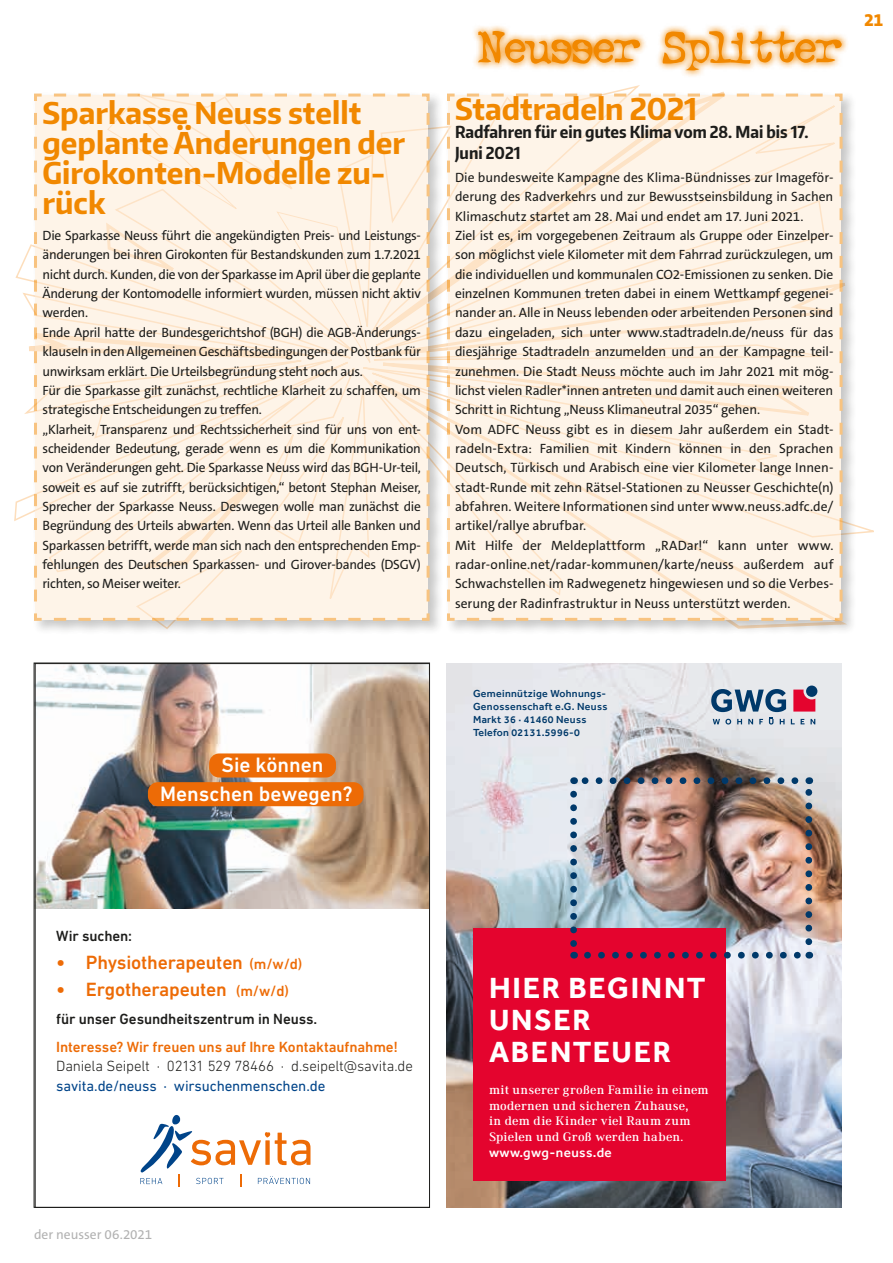
<style>
.page{position:relative;width:893px;height:1263px;background:#fff}
.page>*{position:absolute;margin:0;border:0;box-sizing:border-box;transform-origin:0 0}
.t1{font:51px "Typewriter Oldstyle";letter-spacing:-.01em;color:#f18800}
.t2{font:700 30px/30px "Encode Sans Narrow";color:#f18800}
.t3{font:700 30px/32px "Effra";letter-spacing:.06em;color:#fff}
.t4{font:500 21.3px/28.7px "DIN Next LT Pro";color:#fff}
.t5{font:500 19.5px "DIN Next LT Pro";letter-spacing:-.01em;color:#ed6b06}
.t6{font:800 18px "The Sans C5";color:#f18800}
.t7{font:700 16.5px/21px "Encode Sans Condensed";color:#1d1d1b}
.t8{font:300 15px "DIN Next LT Pro";letter-spacing:-.01em;color:#1d1d1b}
.t9{font:500 15px "DIN Next LT Pro";letter-spacing:-.005em;color:#ed6b06}
.t10{font:500 15px "DIN Next LT Pro";letter-spacing:-.005em;color:#1d1d1b}
.t11{font:15px "DIN Next LT Pro";letter-spacing:-.01em;color:#004489}
.t12{font:13.5px/19.4px "The Sans C5";letter-spacing:-.015em;color:#1d1d1b}
.t13{font:13.5px "The Sans C5";color:#b2b2b2}
.t14{font:500 13.5px "Effra";letter-spacing:.03em;color:#fff}
.t15{font:500 12.75px/15.9px "Ethos";letter-spacing:.01em;color:#fff}
.t16{font:500 10.5px/13.4px "Effra";letter-spacing:.03em;color:#00396a}
.s1{font-weight:700}
.s2{font-size:15px}
</style>
<div class="page">
<svg style="left:14px;top:93px;width:851px;height:537px;background:#fbf1e5"></svg>
<svg style="left:445px;top:92px;width:399px;height:530px;background:#fdf1e3"></svg>
<svg style="left:474px;top:25px;width:374px;height:52px"></svg>
<svg style="left:140px;top:1115px;width:170px;height:72px"></svg>
<img style="left:37px;top:665px;width:391px;height:243px">
<div style="left:209px;top:753px;width:127px;height:24px;background:#ed6b06;border-radius:10px"></div>
<div style="left:148px;top:782px;width:215px;height:24px;background:#ed6b06;border-radius:10px"></div>
<img style="left:446px;top:663px;width:396px;height:544px">
<div style="left:473px;top:928px;width:253px;height:253px;background:#e4042e"></div>
<svg style="left:587px;top:952px;width:215px;height:6px"></svg>
<svg style="left:570px;top:794px;width:7px;height:164px"></svg>
<svg style="left:805px;top:777px;width:7px;height:165px"></svg>
<svg style="left:574px;top:777px;width:221px;height:7px;background:#656d7a"></svg>
<svg style="left:711px;top:689px;width:104px;height:35px;background:#a29cb1"></svg>
<div style="left:806px;top:685px;width:11px;height:12px;background:#00396a;border-radius:50%"></div>
<h2 class="t2" style="left:43px;top:97px;width:364px">Sparkasse Neuss stellt geplante Änderungen der<br>Girokonten-Modelle zu&shy;rück</h2>
<p class="t12" style="left:43px;top:226px;width:380px">Die Sparkasse Neuss führt die angekündigten Preis- und Leistungs&shy;änderungen bei ihren Girokonten für Bestandskunden zum 1.7.2021 nicht durch. Kunden, die von der Sparkasse im April über die geplante Änderung der Kontomodelle informiert wurden, müssen nicht aktiv werden.<br>Ende April hatte der Bundesgerichtshof (BGH) die AGB-Änderungs&shy;klauseln in den Allgemeinen Geschäftsbedingungen der Postbank für unwirksam erklärt. Die Urteilsbegründung steht noch aus.<br>Für die Sparkasse gilt zunächst, rechtliche Klarheit zu schaffen, um strategische Entscheidungen zu treffen.<br>„Klarheit, Transparenz und Rechtssicherheit sind für uns von ent&shy;scheidender Bedeutung, gerade wenn es um die Kommunikation von Veränderungen geht. Die Sparkasse Neuss wird das BGH-Ur-teil, soweit es auf sie zutrifft, berücksichtigen,“ betont Stephan Meiser, Sprecher der Sparkasse Neuss. Deswegen wolle man zunächst die Begründung des Urteils abwarten. Wenn das Urteil alle Banken und Sparkassen betrifft, werde man sich nach den entsprechenden Emp&shy;fehlungen des Deutschen Sparkassen- und Girover-bandes (DSGV) richten, so Meiser weiter.</p>
<h3 class="t4" style="left:160px;top:750px;width:194px;text-indent:61px">Sie können<br>Menschen bewegen?</h3>
<h1 class="t1" style="left:478px;top:18px;width:366px">Neusser Splitter</h1>
<h2 class="t2" style="left:455px;top:93px;width:244px">Stadtradeln 2021</h2>
<p class="t7" style="left:455px;top:121px;width:355px">Radfahren für ein gutes Klima vom 28. Mai bis 17.<br>Juni 2021</p>
<p class="t12" style="left:455px;top:168px;width:380px">Die bundesweite Kampagne des Klima-Bündnisses zur Imageför&shy;derung des Radverkehrs und zur Bewusstseinsbildung in Sachen Klimaschutz startet am 28. Mai und endet am 17. Juni 2021.<br>Ziel ist es, im vorgegebenen Zeitraum als Gruppe oder Einzelper&shy;son möglichst viele Kilometer mit dem Fahrrad zurückzulegen, um die individuellen und kommunalen CO2-Emissionen zu senken. Die einzelnen Kommunen treten dabei in einem Wettkampf gegenei&shy;nander an. Alle in Neuss lebenden oder arbeitenden Personen sind dazu eingeladen, sich unter www.stadtradeln.de/neuss für das diesjährige Stadtradeln anzumelden und an der Kampagne teil&shy;zunehmen. Die Stadt Neuss möchte auch im Jahr 2021 mit mög&shy;lichst vielen Radler*innen antreten und damit auch einen weiteren Schritt in Richtung „Neuss Klimaneutral 2035“ gehen.<br>Vom ADFC Neuss gibt es in diesem Jahr außerdem ein Stadt&shy;radeln-Extra: Familien mit Kindern können in den Sprachen Deutsch, Türkisch und Arabisch eine vier Kilometer lange Innen&shy;stadt-Runde mit zehn Rätsel-Stationen zu Neusser Geschichte(n) abfahren. Weitere Informationen sind unter www.neuss.adfc.de/ artikel/rallye abrufbar.<br>Mit Hilfe der Meldeplattform „RADar!“ kann unter www. radar-online.net/radar-kommunen/karte/neuss außerdem auf Schwachstellen im Radwegenetz hingewiesen und so die Verbes&shy;serung der Radinfrastruktur in Neuss unterstützt werden.</p>
<h3 class="t6" style="left:864px;top:8px;width:21px">21</h3>
<p class="t16" style="left:473px;top:686px;width:136px">Gemeinnützige Wohnungs-<br>Genossenschaft e.G. Neuss<br>Markt 36 · 41460 Neuss<br>Telefon 02131.5996-0</p>
<p class="t10" style="left:56px;top:927px;width:77px">Wir suchen:</p>
<h3 class="t5" style="left:56px;top:951px;width:248px"><span class="s1">•</span> Physiotherapeuten <span class="s2">(m/w/d)</span></h3>
<h3 class="t5" style="left:56px;top:978px;width:234px"><span class="s1">•</span> Ergotherapeuten <span class="s2">(m/w/d)</span></h3>
<p class="t10" style="left:56px;top:1010px;width:263px">für unser Gesundheitszentrum in Neuss.</p>
<p class="t9" style="left:56px;top:1038px;width:343px">Interesse? Wir freuen uns auf Ihre Kontaktaufnahme!</p>
<p class="t8" style="left:56px;top:1058px;width:358px">Daniela Seipelt · 02131 529 78466 · d.seipelt@savita.de</p>
<p class="t11" style="left:56px;top:1077px;width:271px">savita.de/neuss · wirsuchenmenschen.de</p>
<p class="t13" style="left:34px;top:1226px;width:120px">der neusser 06.2021</p>
<h2 class="t3" style="left:489px;top:971px;width:218px">HIER BEGINNT<br>UNSER<br>ABENTEUER</h2>
<p class="t15" style="left:489px;top:1081px;width:221px">mit unserer großen Familie in einem modernen und sicheren Zuhause,<br>in dem die Kinder viel Raum zum<br>Spielen und Groß werden haben.</p>
<p class="t14" style="left:489px;top:1145px;width:124px">www.gwg-neuss.de</p>
</div>
